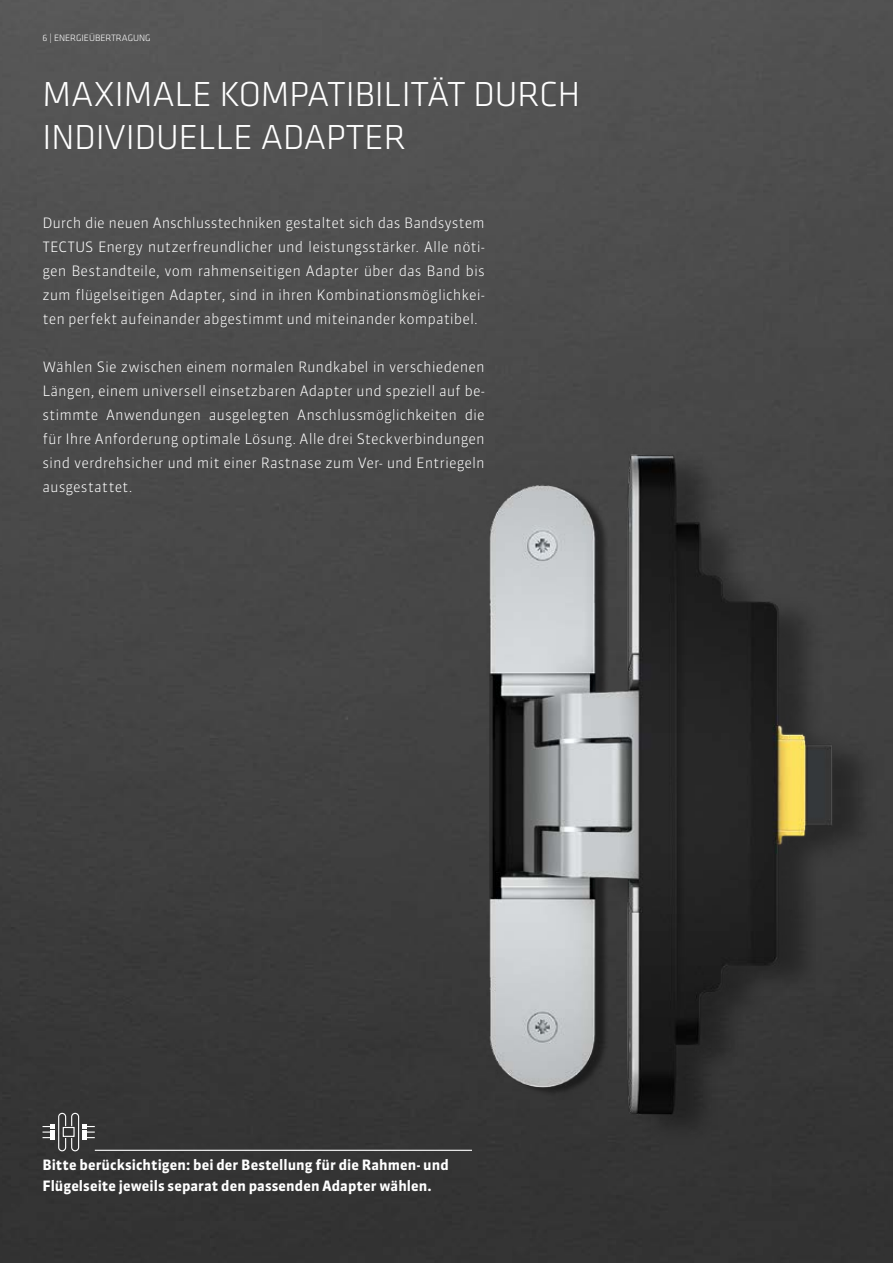
<style>
.page{position:relative;width:893px;height:1263px;background:#fff}
.page>*{position:absolute;margin:0;border:0;box-sizing:border-box;transform-origin:0 0}
.t1{font:300 36px/43.2px "Klavika Basic";color:#fff}
.t2{font:300 14.25px/24px "Simonswerk Sanuk";color:#fff;text-align:justify}
.t3{font:700 14.25px/21px "Simonswerk Sanuk";letter-spacing:.005em;color:#fff}
.t4{font:300 9.45px "Klavika Basic";color:#fff}
</style>
<div class="page">
<img style="left:0;top:0;width:893px;height:1263px">
<img style="left:446px;top:406px;width:447px;height:785px">
<svg style="left:43px;top:1112px;width:52px;height:40px;background:#5b5b5b"></svg>
<hr style="left:95px;top:1150px;width:377px;height:1px;background:#fff">
<p class="t4" style="left:43px;top:32px;width:110px">6 | ENERGIEÜBERTRAGUNG</p>
<h1 class="t1" style="left:43px;top:72px;width:539px">MAXIMALE KOMPATIBILITÄT DURCH<br>INDIVIDUELLE ADAPTER</h1>
<p class="t2" style="left:43px;top:211px;width:444px">Durch die neuen Anschlusstechniken gestaltet sich das Bandsystem TECTUS Energy nutzerfreundlicher und leistungsstärker. Alle nöti&shy;gen Bestandteile, vom rahmenseitigen Adapter über das Band bis zum flügelseitigen Adapter, sind in ihren Kombinationsmöglichkei&shy;ten perfekt aufeinander abgestimmt und miteinander kompatibel.</p>
<p class="t2" style="left:43px;top:355px;width:444px">Wählen Sie zwischen einem normalen Rundkabel in verschiedenen Längen, einem universell einsetzbaren Adapter und speziell auf be&shy;stimmte Anwendungen ausgelegten Anschlussmöglichkeiten die für Ihre Anforderung optimale Lösung. Alle drei Steckverbindungen sind verdrehsicher und mit einer Rastnase zum Ver- und Entriegeln ausgestattet.</p>
<p class="t3" style="left:43px;top:1154px;width:408px">Bitte berücksichtigen: bei der Bestellung für die Rahmen- und<br>Flügelseite jeweils separat den passenden Adapter wählen.</p>
</div>
